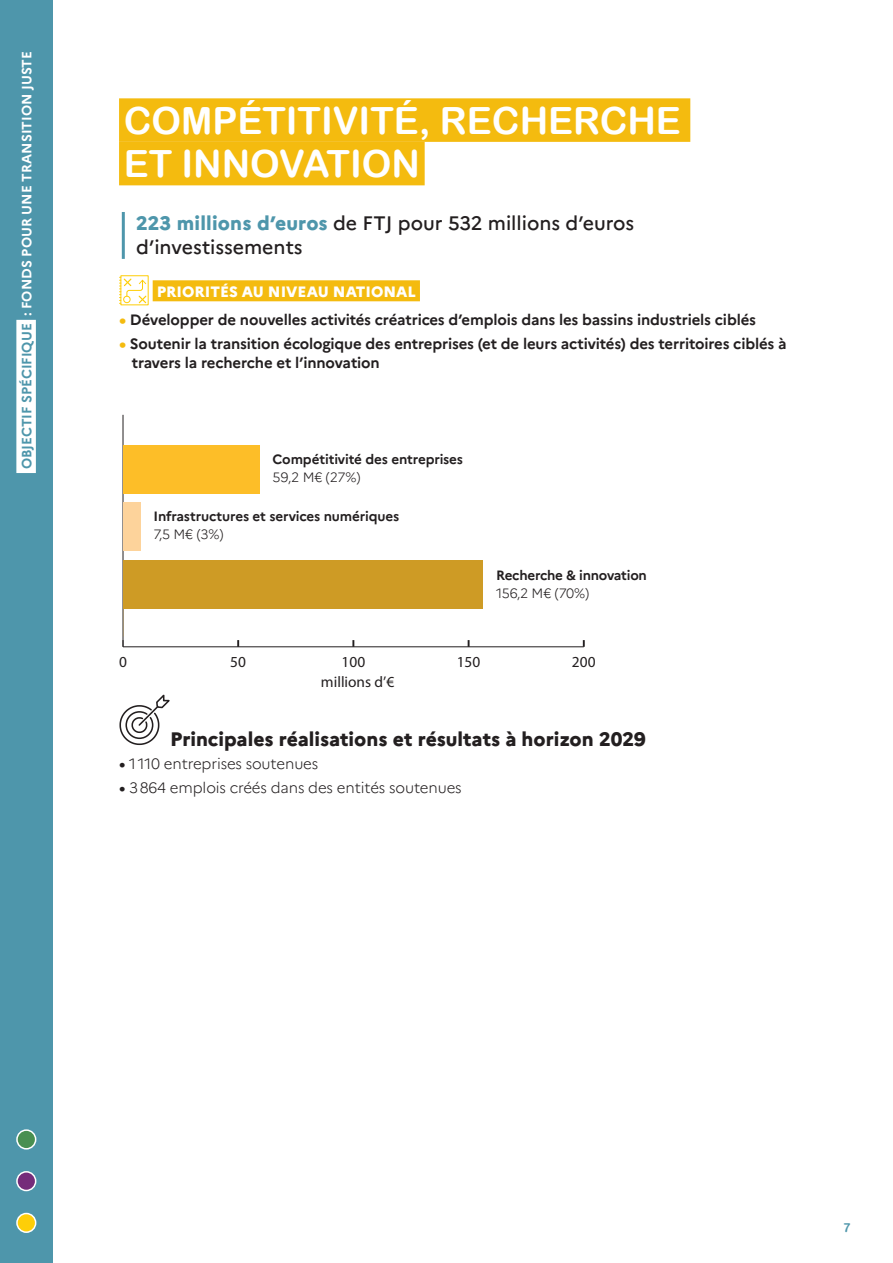
<style>
.page{position:relative;width:893px;height:1263px;background:#fff}
.page>*{position:absolute;margin:0;border:0;box-sizing:border-box;transform-origin:0 0}
.t1{font:37.5px/43.5px "Arial Rounded MT Bold";color:#fff}
.t2{font:500 19.5px/24px "Marianne";color:#231f20}
.t3{font:800 19.5px "Marianne";color:#231f20}
.t4{font:15.3px "Myriad Pro";color:#231f20}
.t5{font:700 15px/19.5px "Marianne";letter-spacing:-.01em;color:#231f20}
.t6{font:300 15px "Marianne";letter-spacing:-.01em;color:#231f20}
.t7{font:800 15px "Marianne";color:#fff}
.t8{font:700 13.5px "Marianne";letter-spacing:-.01em;color:#231f20}
.t9{font:700 13.5px "Marianne";color:#fff}
.t10{font:300 13.5px "Marianne";letter-spacing:-.03em;color:#231f20}
.t11{font:12.45px "Arial Rounded MT Bold";color:#4e96ab}
.s1{color:#4e96ab}
.s2{font-weight:800;color:#4e96ab}
.s3{font-weight:800;color:#f4bb0f}
.s4{font-weight:700}
</style>
<div class="page">
<svg style="left:119px;top:694px;width:51px;height:51px"></svg>
<hr style="left:123px;top:646px;width:461px;height:1px;background:#231f20">
<svg style="left:237px;top:640px;width:2px;height:7px"></svg>
<svg style="left:352px;top:640px;width:2px;height:7px"></svg>
<svg style="left:468px;top:640px;width:2px;height:7px"></svg>
<svg style="left:583px;top:640px;width:2px;height:7px"></svg>
<hr style="left:123px;top:415px;width:1px;height:232px;background:#231f20">
<div style="left:124px;top:560px;width:359px;height:48px;background:#ce9b25"></div>
<div style="left:124px;top:503px;width:17px;height:48px;background:#fdd39b"></div>
<div style="left:124px;top:445px;width:136px;height:48px;background:#fdbe28"></div>
<div style="left:119px;top:98px;width:571px;height:44px;background:#f4bb0f"></div>
<div style="left:119px;top:142px;width:306px;height:43px;background:#f4bb0f"></div>
<hr style="left:122px;top:212px;width:3px;height:47px;background:#4e96ab">
<div style="left:153px;top:280px;width:267px;height:21px;background:#f4bb0f"></div>
<svg style="left:119px;top:276px;width:1px;height:28px"></svg>
<svg style="left:120px;top:277px;width:28px;height:27px"></svg>
<div style="left:0;top:0;width:53px;height:1263px;background:#4e96ab"></div>
<div style="left:16px;top:320px;width:20px;height:153px;background:#fff"></div>
<div style="left:17px;top:1130px;width:19px;height:19px;background:#498f51;border-radius:50%"></div>
<div style="left:16px;top:1129px;width:20px;height:20px;border:2px solid #fff;border-radius:50%"></div>
<div style="left:17px;top:1213px;width:19px;height:19px;background:#fece08;border-radius:50%"></div>
<div style="left:16px;top:1213px;width:20px;height:20px;border:2px solid #fff;border-radius:50%"></div>
<div style="left:17px;top:1172px;width:19px;height:18px;background:#752c7a;border-radius:50%"></div>
<div style="left:16px;top:1171px;width:20px;height:20px;border:2px solid #fff;border-radius:50%"></div>
<p class="t9" style="left:18px;top:469px;width:420px;rotate:-90deg"><span class="s1">OBJECTIF SPÉCIFIQUE</span> : FONDS POUR UNE TRANSITION JUSTE</p>
<h1 class="t1" style="left:124px;top:98px;width:559px">COMPÉTITIVITÉ, RECHERCHE<br>ET INNOVATION</h1>
<h2 class="t2" style="left:136px;top:211px;width:499px"><span class="s2">223 millions d’euros</span> de FTJ pour 532 millions d’euros d’investissements</h2>
<p class="t7" style="left:157px;top:282px;width:261px">PRIORITÉS AU NIVEAU NATIONAL</p>
<p class="t5" style="left:119px;top:310px;width:638px"><span class="s3">•</span> Développer de nouvelles activités créatrices d’emplois dans les bassins industriels ciblés</p>
<p class="t5" style="left:132px;top:333px;width:656px;text-indent:-13px"><span class="s3">•</span> Soutenir la transition écologique des entreprises (et de leurs activités) des territoires ciblés à travers la recherche et l’innovation</p>
<p class="t8" style="left:273px;top:451px;width:192px">Compétitivité des entreprises</p>
<p class="t10" style="left:273px;top:467px;width:89px">59,2 M€ (27%)</p>
<p class="t8" style="left:153px;top:508px;width:247px">Infrastructures et services numériques</p>
<p class="t10" style="left:153px;top:524px;width:71px">7,5 M€ (3%)</p>
<p class="t8" style="left:496px;top:567px;width:152px">Recherche &amp; innovation</p>
<p class="t10" style="left:496px;top:583px;width:95px">156,2 M€ (70%)</p>
<p class="t4" style="left:119px;top:653px;width:9px">0</p>
<p class="t4" style="left:230px;top:653px;width:17px">50</p>
<p class="t4" style="left:342px;top:653px;width:25px">100</p>
<p class="t4" style="left:457px;top:653px;width:25px">150</p>
<p class="t4" style="left:572px;top:653px;width:25px">200</p>
<p class="t4" style="left:321px;top:672px;width:75px">millions d’€</p>
<h2 class="t3" style="left:170px;top:727px;width:477px">Principales réalisations et résultats à horizon 2029</h2>
<p class="t6" style="left:119px;top:752px;width:201px"><span class="s4">•</span> 1 110 entreprises soutenues</p>
<p class="t6" style="left:119px;top:776px;width:344px"><span class="s4">•</span> 3 864 emplois créés dans des entités soutenues</p>
<p class="t11" style="left:843px;top:1220px;width:9px">7</p>
</div>
